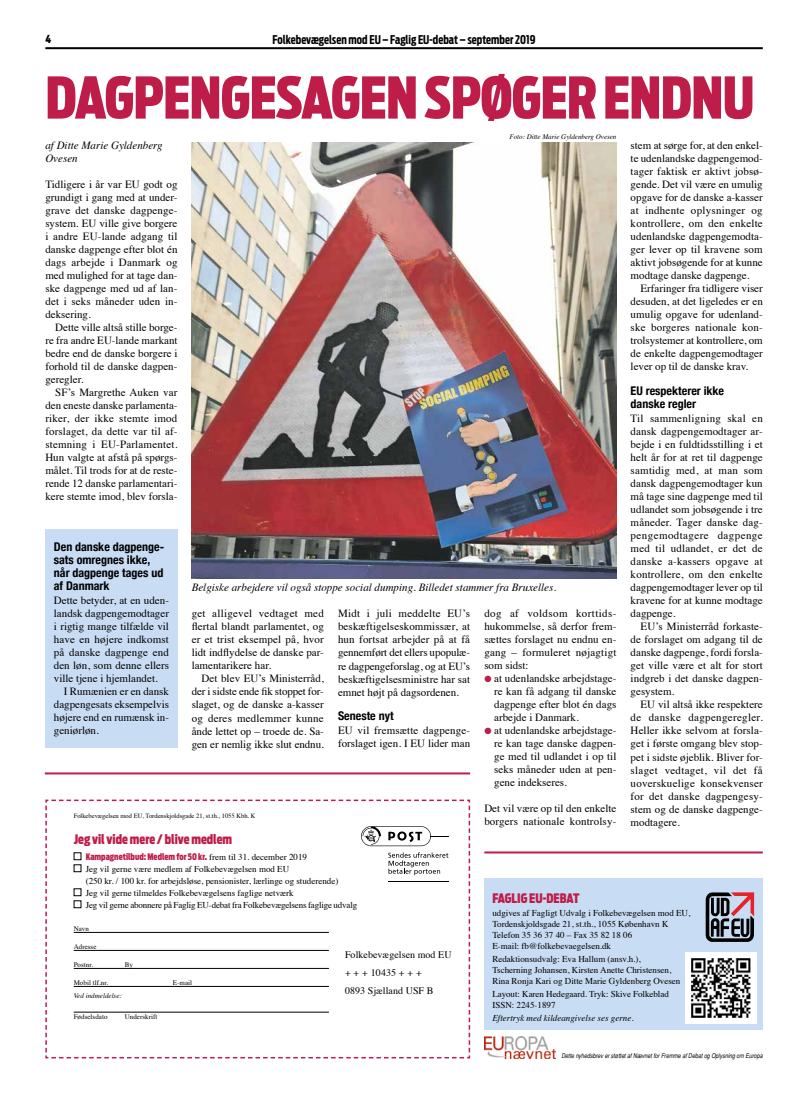
<style>
.page{position:relative;width:794px;height:1120px;background:#fff}
.page>*{position:absolute;margin:0;border:0;box-sizing:border-box;transform-origin:0 0}
.t1{font:900 extra-condensed 57px "Antenna";letter-spacing:-.01em;color:#be1d49}
.t2{font:900 extra-condensed 13px "Antenna";letter-spacing:.005em;color:#be1d49}
.t3{font:700 condensed 12px/13px "Helvetica Neue";color:#000}
.t4{font:700 extra-condensed 12px "Antenna";letter-spacing:.005em;color:#000}
.t5{font:11px/13px "Times";color:#000;text-align:justify}
.t6{font:italic 11px/13px "Times";color:#000}
.t7{font:900 extra-condensed 11px "Antenna";color:#000}
.t8{font:10px/18px "Times";letter-spacing:.005em;color:#000}
.t9{font:9px/11px "Times";color:#000}
.t10{font:900 extra-condensed 9px "Antenna";letter-spacing:.005em;color:#be1d49}
.t11{font:italic 9px "Times";color:#000}
.t12{font:7px "Times";letter-spacing:.005em;color:#000}
.t13{font:italic 7px "Times";color:#000}
.t14{font:italic condensed 6.5px "Helvetica";color:#000}
.t15{font:6.5px "Times";color:#000}
.s1{color:#be1d49}
.s2{font-family:"Times";font-weight:400;font-stretch:normal;color:#000}
</style>
<div class="page">
<svg style="left:45px;top:799px;width:425px;height:259px"></svg>
<div style="left:484px;top:878px;width:279px;height:152px;background:#c8dcf3"></div>
<hr style="left:45px;top:47px;width:718px;height:2px;background:#000">
<svg style="left:705px;top:892px;width:49px;height:50px"></svg>
<img style="left:685px;top:952px;width:72px;height:72px">
<hr style="left:45px;top:772px;width:425px;height:2px;background:#be1d49">
<hr style="left:484px;top:851px;width:279px;height:2px;background:#be1d49">
<svg style="left:504px;top:1058px;width:52px;height:1px"></svg>
<img style="left:484px;top:1036px;width:72px;height:22px">
<div style="left:45px;top:529px;width:132px;height:218px;background:#c8dcf3"></div>
<img style="left:192px;top:142px;width:424px;height:436px">
<p class="t7" style="left:45px;top:32px;width:7px">4</p>
<p class="t4" style="left:272px;top:32px;width:264px">Folkebevægelsen mod EU – Faglig EU-debat – september 2019</p>
<h1 class="t1" style="left:45px;top:60px;width:710px">DAGPENGESAGEN SPØGER ENDNU</h1>
<p class="t6" style="left:45px;top:138px;width:119px">af Ditte Marie Gyldenberg<br>Ovesen</p>
<p class="t5" style="left:45px;top:177px;width:134px">Tidligere i år var EU godt og grundigt i gang med at under&shy;grave det danske dagpenge&shy;system. EU ville give borgere i andre EU-lande adgang til danske dagpenge efter blot én dags arbejde i Danmark og med mulighed for at tage dan&shy;ske dagpenge med ud af lan&shy;det i seks måneder uden in&shy;deksering.</p>
<p class="t5" style="left:45px;top:320px;width:134px;text-indent:10px">Dette ville altså stille borge&shy;re fra andre EU-lande markant bedre end de danske borgere i forhold til de danske dagpen&shy;geregler.</p>
<p class="t5" style="left:45px;top:385px;width:134px;text-indent:10px">SF’s Margrethe Auken var den eneste danske parlamenta&shy;riker, der ikke stemte imod forslaget, da dette var til af&shy;stemning i EU-Parlamentet.<br>Hun valgte at afstå på spørgs&shy;målet. Til trods for at de reste&shy;rende 12 danske parlamentari&shy;kere stemte imod, blev forsla-</p>
<p class="t13" style="left:509px;top:130px;width:109px">Foto: Ditte Marie Gyldenberg Ovesen</p>
<p class="t3" style="left:54px;top:540px;width:112px">Den danske dagpenge&shy;sats omregnes ikke, når dagpenge tages ud af Danmark</p>
<p class="t5" style="left:54px;top:593px;width:117px">Dette betyder, at en uden&shy;landsk dagpengemodtager i rigtig mange tilfælde vil have en højere indkomst på danske dagpenge end den løn, som denne ellers ville tjene i hjemlandet.</p>
<p class="t5" style="left:54px;top:684px;width:117px;text-indent:10px">I Rumænien er en dansk dagpengesats eksempelvis højere end en rumænsk in&shy;geniørløn.</p>
<p class="t6" style="left:192px;top:580px;width:366px">Belgiske arbejdere vil også stoppe social dumping. Billedet stammer fra Bruxelles.</p>
<p class="t5" style="left:484px;top:606px;width:134px">dog af voldsom korttids&shy;hukommelse, så derfor frem&shy;sættes forslaget nu endnu en&shy;gang – formuleret nøjagtigt som sidst:</p>
<p class="t5" style="left:494px;top:671px;width:124px;text-indent:-10px"><span class="s1">●</span> at udenlandske arbejdstage&shy;re kan få adgang til danske dagpenge efter blot én dags arbejde i Danmark.</p>
<p class="t5" style="left:494px;top:723px;width:124px;text-indent:-10px"><span class="s1">●</span> at udenlandske arbejdstage&shy;re kan tage danske dagpen&shy;ge med til udlandet i op til seks måneder uden at pen&shy;gene indekseres.</p>
<p class="t5" style="left:484px;top:801px;width:134px">Det vil være op til den enkelte borgers nationale kontrolsy-</p>
<p class="t5" style="left:192px;top:606px;width:134px">get alligevel vedtaget med flertal blandt parlamentet, og er et trist eksempel på, hvor lidt indflydelse de danske par&shy;lamentarikere har.</p>
<p class="t5" style="left:192px;top:671px;width:134px;text-indent:10px">Det blev EU’s Ministerråd, der i sidste ende fik stoppet for&shy;slaget, og de danske a-kasser og deres medlemmer kunne ånde lettet op – troede de. Sa&shy;gen er nemlig ikke slut endnu.</p>
<p class="t5" style="left:338px;top:606px;width:134px">Midt i juli meddelte EU’s beskæftigelseskommissær, at hun fortsat arbejder på at få gennemført det ellers upopulæ&shy;re dagpengeforslag, og at EU’s beskæftigelsesministre har sat emnet højt på dagsordenen.</p>
<p class="t3" style="left:338px;top:709px;width:57px">Seneste nyt</p>
<p class="t5" style="left:338px;top:723px;width:134px">EU vil fremsætte dagpenge&shy;forslaget igen. I EU lider man</p>
<p class="t15" style="left:74px;top:810px;width:183px">Folkebevægelsen mod EU, Tordenskjoldsgade 21, st.th., 1055 Kbh. K</p>
<p class="t5" style="left:630px;top:138px;width:134px">stem at sørge for, at den enkel&shy;te udenlandske dagpengemod&shy;tager faktisk er aktivt jobsø&shy;gende. Det vil være en umulig opgave for de danske a-kasser at indhente oplysninger og kontrollere, om den enkelte udenlandske dagpengemodta&shy;ger lever op til kravene som aktivt jobsøgende for at kunne modtage danske dagpenge.</p>
<p class="t5" style="left:630px;top:281px;width:134px;text-indent:10px">Erfaringer fra tidligere viser desuden, at det ligeledes er en umulig opgave for udenland&shy;ske borgeres nationale kon&shy;trolsystemer at kontrollere, om de enkelte dagpengemodtager lever op til de danske krav.</p>
<p class="t3" style="left:630px;top:384px;width:95px">EU respekterer ikke danske regler</p>
<p class="t5" style="left:630px;top:411px;width:134px">Til sammenligning skal en dansk dagpengemodtager ar&shy;bejde i en fuldtidsstilling i et helt år for at ret til dagpenge samtidig med, at man som dansk dagpengemodtager kun må tage sine dagpenge med til udlandet som jobsøgende i tre måneder. Tager danske dag&shy;pengemodtagere dagpenge med til udlandet, er det de danske a-kassers opgave at kontrollere, om den enkelte dagpengemodtager lever op til kravene for at kunne modtage dagpenge.</p>
<p class="t5" style="left:630px;top:619px;width:134px;text-indent:10px">EU’s Ministerråd forkaste&shy;de forslaget om adgang til de danske dagpenge, fordi forsla&shy;get ville være et alt for stort indgreb i det danske dagpen&shy;gesystem.</p>
<p class="t5" style="left:630px;top:697px;width:134px;text-indent:10px">EU vil altså ikke respektere de danske dagpengeregler.<br>Heller ikke selvom at forsla&shy;get i første omgang blev stop&shy;pet i sidste øjeblik. Bliver for&shy;slaget vedtaget, vil det få uoverskuelige konsekvenser for det danske dagpengesy&shy;stem og de danske dagpenge&shy;modtagere.</p>
<p class="t2" style="left:74px;top:830px;width:160px">Jeg vil vide mere / blive medlem</p>
<p class="t10" style="left:86px;top:850px;width:223px">Kampagnetilbud: Medlem for 50 kr. <span class="s2">frem til 31. december 2019</span></p>
<p class="t9" style="left:86px;top:862px;width:273px;line-height:12px">Jeg vil gerne være medlem af Folkebevægelsen mod EU<br>(250 kr. / 100 kr. for arbejdsløse, pensionister, lærlinge og studerende)<br>Jeg vil gerne tilmeldes Folkebevægelsens faglige netværk<br>Jeg vil gerne abonnere på Faglig EU-debat fra Folkebevægelsens faglige udvalg</p>
<p class="t12" style="left:74px;top:922px;width:17px">Navn</p>
<p class="t12" style="left:74px;top:940px;width:24px">Adresse</p>
<p class="t12" style="left:74px;top:958px;width:21px">Postnr.</p>
<p class="t12" style="left:125px;top:958px;width:10px">By</p>
<p class="t12" style="left:74px;top:976px;width:36px">Mobil tlf.nr.</p>
<p class="t12" style="left:173px;top:976px;width:21px">E-mail</p>
<p class="t13" style="left:74px;top:989px;width:50px">Ved indmeldelse:</p>
<p class="t12" style="left:74px;top:1010px;width:35px">Fødselsdato</p>
<p class="t12" style="left:125px;top:1010px;width:34px">Underskrift</p>
<p class="t8" style="left:345px;top:945px;width:108px">Folkebevægelsen mod EU + + + 10435 + + +<br>0893 Sjælland USF B</p>
<p class="t2" style="left:492px;top:889px;width:89px">FAGLIG EU-DEBAT</p>
<p class="t9" style="left:492px;top:906px;width:199px">udgives af Fagligt Udvalg i Folkebevægelsen mod EU, Tordenskjoldsgade 21, st.th., 1055 København K Telefon 35 36 37 40 – Fax 35 82 18 06<br>E-mail: fb@folkebevaegelsen.dk</p>
<p class="t9" style="left:492px;top:952px;width:190px">Redaktionsudvalg: Eva Hallum (ansv.h.),<br>Tscherning Johansen, Kirsten Anette Christensen,<br>Rina Ronja Kari og Ditte Marie Gyldenberg Ovesen</p>
<p class="t9" style="left:492px;top:987px;width:178px">Layout: Karen Hedegaard. Tryk: Skive Folkeblad<br>ISSN: 2245-1897</p>
<p class="t11" style="left:492px;top:1010px;width:143px">Eftertryk med kildeangivelse ses gerne.</p>
<p class="t14" style="left:561px;top:1052px;width:203px">Dette nyhedsbrev er støttet af Nævnet for Fremme af Debat og Oplysning om Europa</p>
</div>
